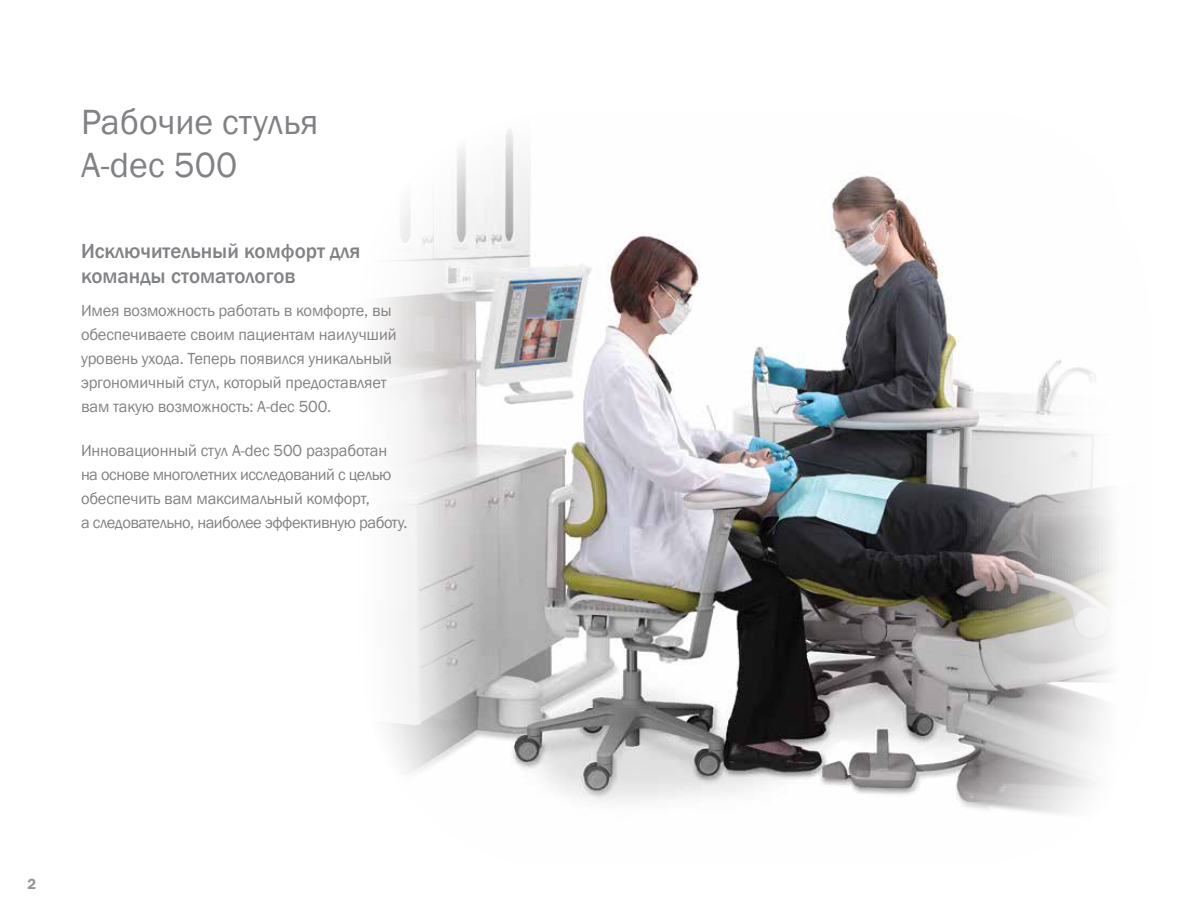
<style>
.page{position:relative;width:1188px;height:918px;background:#fff}
.page>*{position:absolute;margin:0;border:0;box-sizing:border-box;transform-origin:0 0}
.t1{font:36px/43.2px "Franklin Gothic";color:#808285}
.t2{font:500 21px/25.2px "Franklin Gothic";color:#808285}
.t3{font:16.5px/24px "Franklin Gothic";letter-spacing:-.01em;color:#808285}
.t4{font:16.5px/24px "Franklin Gothic";letter-spacing:-.03em;color:#808285}
.t5{font:600 15px "Franklin Gothic";color:#939598}
</style>
<div class="page">
<img style="left:379px;top:129px;width:733px;height:684px">
<h1 class="t1" style="left:81px;top:101px;width:239px">Рабочие стулья<br>A-dec 500</h1>
<p class="t2" style="left:81px;top:238px;width:281px">Исключительный комфорт для команды стоматологов</p>
<p class="t3" style="left:81px;top:299px;width:317px">Имея возможность работать в комфорте, вы обеспечиваете своим пациентам наилучший уровень ухода. Теперь появился уникальный эргономичный стул, который предоставляет вам такую возможность: A-dec 500.</p>
<p class="t4" style="left:81px;top:439px;width:328px">Инновационный стул A-dec 500 разработан на основе многолетних исследований с целью обеспечить вам максимальный комфорт,<br>а следовательно, наиболее эффективную работу.</p>
<p class="t5" style="left:28px;top:874px;width:10px">2</p>
</div>
